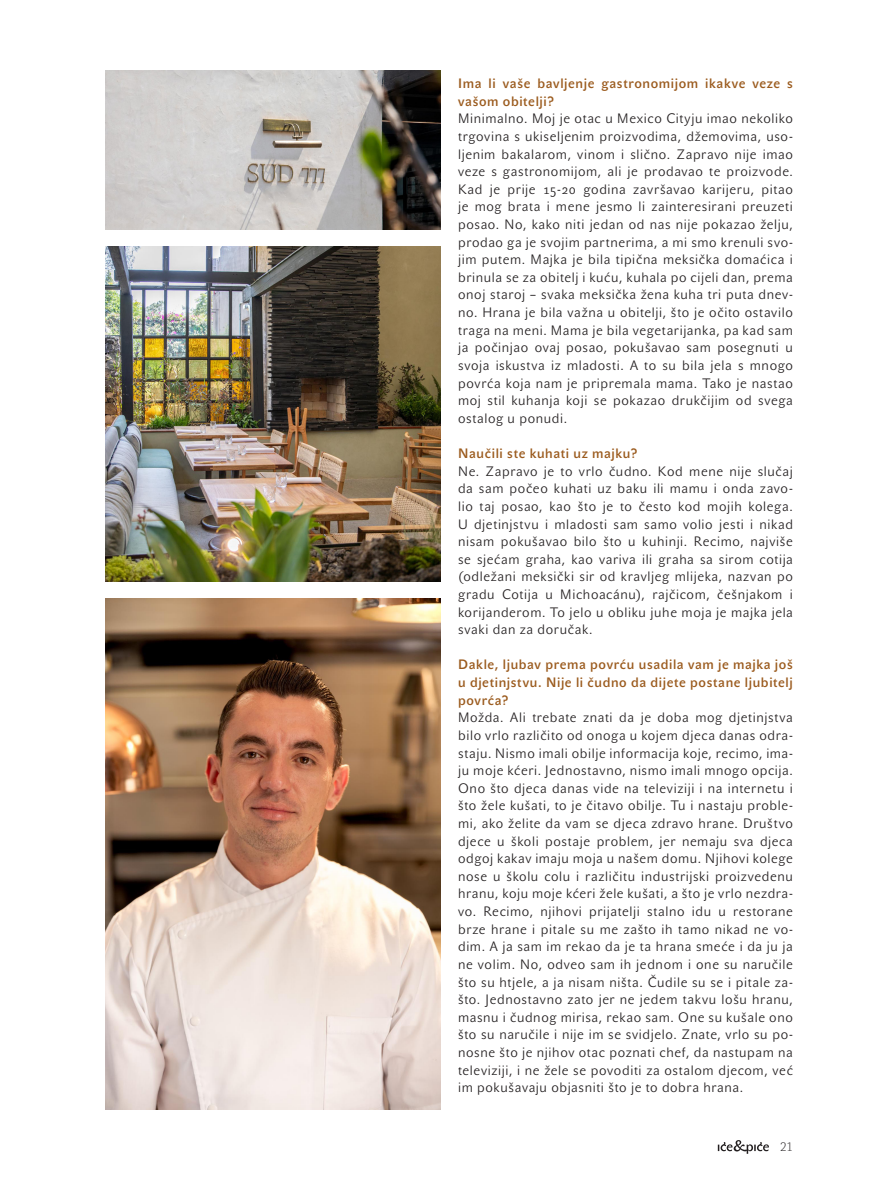
<style>
.page{position:relative;width:881px;height:1183px;background:#fff}
.page>*{position:absolute;margin:0;border:0;box-sizing:border-box;transform-origin:0 0}
.Tekst_1_-_prvi_parag{font:13.5px/17.5px "John Sans Lite Pro";letter-spacing:.05em;color:#231f20;text-align:justify}
.Tekst_1_-_prvi_parag-2{font:700 13.5px/17.5px "John Sans Lite Pro";letter-spacing:.05em;color:#9b5b1e}
.t1{font:12px "John Sans White Pro";color:#231f20}
</style>
<div class="page">
<img style="left:106px;top:246px;width:334px;height:335px">
<img style="left:106px;top:70px;width:334px;height:159px">
<img style="left:106px;top:599px;width:334px;height:510px">
<svg style="left:717px;top:1140px;width:51px;height:13px"></svg>
<p class="Tekst_1_-_prvi_parag-2" style="left:458px;top:75px;width:336px">Ima li vaše bavljenje gastronomijom ikakve veze s vašom obitelji?</p>
<p class="Tekst_1_-_prvi_parag" style="left:458px;top:110px;width:336px">Minimalno. Moj je otac u Mexico Cityju imao nekoliko trgovina s ukiseljenim proizvodima, džemovima, uso&shy;ljenim bakalarom, vinom i slično. Zapravo nije imao veze s gastronomijom, ali je prodavao te proizvode.<br>Kad je prije 15-20 godina završavao karijeru, pitao je mog brata i mene jesmo li zainteresirani preuzeti posao. No, kako niti jedan od nas nije pokazao želju, prodao ga je svojim partnerima, a mi smo krenuli svo&shy;jim putem. Majka je bila tipična meksička domaćica i brinula se za obitelj i kuću, kuhala po cijeli dan, prema onoj staroj – svaka meksička žena kuha tri puta dnev&shy;no. Hrana je bila važna u obitelji, što je očito ostavilo traga na meni. Mama je bila vegetarijanka, pa kad sam ja počinjao ovaj posao, pokušavao sam posegnuti u svoja iskustva iz mladosti. A to su bila jela s mnogo povrća koja nam je pripremala mama. Tako je nastao moj stil kuhanja koji se pokazao drukčijim od svega ostalog u ponudi.</p>
<p class="Tekst_1_-_prvi_parag-2" style="left:458px;top:444px;width:180px">Naučili ste kuhati uz majku?</p>
<p class="Tekst_1_-_prvi_parag" style="left:458px;top:462px;width:336px">Ne. Zapravo je to vrlo čudno. Kod mene nije slučaj da sam počeo kuhati uz baku ili mamu i onda zavo&shy;lio taj posao, kao što je to često kod mojih kolega.<br>U djetinjstvu i mladosti sam samo volio jesti i nikad nisam pokušavao bilo što u kuhinji. Recimo, najviše se sjećam graha, kao variva ili graha sa sirom cotija (odležani meksički sir od kravljeg mlijeka, nazvan po gradu Cotija u Michoacánu), rajčicom, češnjakom i korijanderom. To jelo u obliku juhe moja je majka jela svaki dan za doručak.</p>
<p class="Tekst_1_-_prvi_parag-2" style="left:458px;top:656px;width:336px;text-align:justify">Dakle, ljubav prema povrću usadila vam je majka još u djetinjstvu. Nije li čudno da dijete postane ljubitelj povrća?</p>
<p class="Tekst_1_-_prvi_parag" style="left:458px;top:708px;width:336px">Možda. Ali trebate znati da je doba mog djetinjstva bilo vrlo različito od onoga u kojem djeca danas odra&shy;staju. Nismo imali obilje informacija koje, recimo, ima&shy;ju moje kćeri. Jednostavno, nismo imali mnogo opcija.<br>Ono što djeca danas vide na televiziji i na internetu i što žele kušati, to je čitavo obilje. Tu i nastaju proble&shy;mi, ako želite da vam se djeca zdravo hrane. Društvo djece u školi postaje problem, jer nemaju sva djeca odgoj kakav imaju moja u našem domu. Njihovi kolege nose u školu colu i različitu industrijski proizvedenu hranu, koju moje kćeri žele kušati, a što je vrlo nezdra&shy;vo. Recimo, njihovi prijatelji stalno idu u restorane brze hrane i pitale su me zašto ih tamo nikad ne vo&shy;dim. A ja sam im rekao da je ta hrana smeće i da ju ja ne volim. No, odveo sam ih jednom i one su naručile što su htjele, a ja nisam ništa. Čudile su se i pitale za&shy;što. Jednostavno zato jer ne jedem takvu lošu hranu, masnu i čudnog mirisa, rekao sam. One su kušale ono što su naručile i nije im se svidjelo. Znate, vrlo su po&shy;nosne što je njihov otac poznati chef, da nastupam na televiziji, i ne žele se povoditi za ostalom djecom, već im pokušavaju objasniti što je to dobra hrana.</p>
<p class="t1" style="left:779px;top:1139px;width:14px">21</p>
</div>
